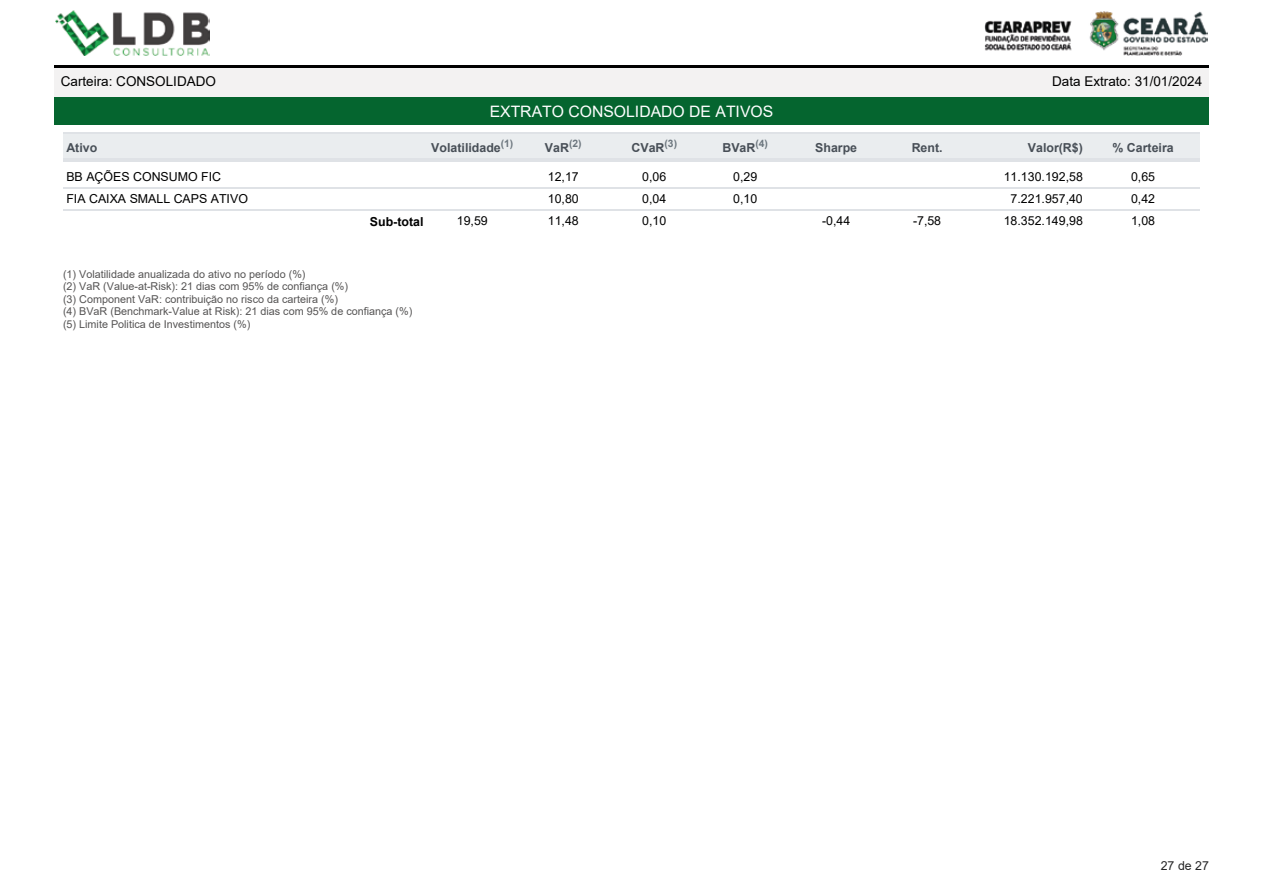
<style>
.page{position:relative;width:1263px;height:893px;background:#fff}
.page>*{position:absolute;margin:0;border:0;box-sizing:border-box;transform-origin:0 0}
.t1{font:15.75px "Arial";color:#fff}
.t2{font:13.5px "Arial";color:#000}
.t3{font:12.3px "Arial";color:#000}
.t4{font:700 12.3px "Arial";color:#484f57}
.t5{font:700 12.3px "Arial";color:#000}
.t6{font:12.3px "Arial";color:#262627}
.t7{font:10.8px/12.5px "Arial";color:#555454}
</style>
<div class="page">
<div style="left:54px;top:65px;width:1155px;height:33px;background:#f3f2f2"></div>
<hr style="left:54px;top:65px;width:1155px;height:3px;background:#000">
<div style="left:54px;top:98px;width:1155px;height:27px;background:#05652f"></div>
<img style="left:55px;top:10px;width:155px;height:45px">
<img style="left:984px;top:11px;width:224px;height:44px">
<div style="left:63px;top:133px;width:364px;height:28px;background:#eaedef"></div>
<hr style="left:63px;top:133px;width:364px;height:1px;background:#dfe2e6">
<hr style="left:63px;top:158px;width:364px;height:3px;background:#dfe2e6">
<div style="left:427px;top:133px;width:91px;height:28px;background:#eaedef"></div>
<hr style="left:427px;top:133px;width:91px;height:1px;background:#dfe2e6">
<hr style="left:427px;top:158px;width:91px;height:3px;background:#dfe2e6">
<div style="left:518px;top:133px;width:91px;height:28px;background:#eaedef"></div>
<hr style="left:518px;top:133px;width:91px;height:1px;background:#dfe2e6">
<hr style="left:518px;top:158px;width:91px;height:3px;background:#dfe2e6">
<div style="left:609px;top:133px;width:91px;height:28px;background:#eaedef"></div>
<hr style="left:609px;top:133px;width:91px;height:1px;background:#dfe2e6">
<hr style="left:609px;top:158px;width:91px;height:3px;background:#dfe2e6">
<div style="left:700px;top:133px;width:91px;height:28px;background:#eaedef"></div>
<hr style="left:700px;top:133px;width:91px;height:1px;background:#dfe2e6">
<hr style="left:700px;top:158px;width:91px;height:3px;background:#dfe2e6">
<div style="left:791px;top:133px;width:91px;height:28px;background:#eaedef"></div>
<hr style="left:791px;top:133px;width:91px;height:1px;background:#dfe2e6">
<hr style="left:791px;top:158px;width:91px;height:3px;background:#dfe2e6">
<div style="left:882px;top:133px;width:90px;height:28px;background:#eaedef"></div>
<hr style="left:882px;top:133px;width:90px;height:1px;background:#dfe2e6">
<hr style="left:882px;top:158px;width:90px;height:3px;background:#dfe2e6">
<div style="left:972px;top:133px;width:114px;height:28px;background:#eaedef"></div>
<hr style="left:972px;top:133px;width:114px;height:1px;background:#dfe2e6">
<hr style="left:972px;top:158px;width:114px;height:3px;background:#dfe2e6">
<div style="left:1086px;top:133px;width:114px;height:28px;background:#eaedef"></div>
<hr style="left:1086px;top:133px;width:114px;height:1px;background:#dfe2e6">
<hr style="left:1086px;top:158px;width:114px;height:3px;background:#dfe2e6">
<hr style="left:63px;top:161px;width:364px;height:1px;background:#dfe2e6">
<hr style="left:427px;top:161px;width:91px;height:1px;background:#dfe2e6">
<hr style="left:518px;top:161px;width:91px;height:1px;background:#dfe2e6">
<hr style="left:609px;top:161px;width:91px;height:1px;background:#dfe2e6">
<hr style="left:700px;top:161px;width:91px;height:1px;background:#dfe2e6">
<hr style="left:791px;top:161px;width:91px;height:1px;background:#dfe2e6">
<hr style="left:882px;top:161px;width:90px;height:1px;background:#dfe2e6">
<hr style="left:972px;top:161px;width:114px;height:1px;background:#dfe2e6">
<hr style="left:1086px;top:161px;width:114px;height:1px;background:#dfe2e6">
<hr style="left:63px;top:187px;width:364px;height:1px;background:#dfe2e6">
<hr style="left:427px;top:187px;width:91px;height:1px;background:#dfe2e6">
<hr style="left:518px;top:187px;width:91px;height:1px;background:#dfe2e6">
<hr style="left:609px;top:187px;width:91px;height:1px;background:#dfe2e6">
<hr style="left:700px;top:187px;width:91px;height:1px;background:#dfe2e6">
<hr style="left:791px;top:187px;width:91px;height:1px;background:#dfe2e6">
<hr style="left:882px;top:187px;width:90px;height:1px;background:#dfe2e6">
<hr style="left:972px;top:187px;width:114px;height:1px;background:#dfe2e6">
<hr style="left:1086px;top:187px;width:114px;height:1px;background:#dfe2e6">
<hr style="left:63px;top:209px;width:364px;height:1px;background:#dfe2e6">
<hr style="left:427px;top:209px;width:91px;height:1px;background:#dfe2e6">
<hr style="left:518px;top:209px;width:91px;height:1px;background:#dfe2e6">
<hr style="left:609px;top:209px;width:91px;height:1px;background:#dfe2e6">
<hr style="left:700px;top:209px;width:91px;height:1px;background:#dfe2e6">
<hr style="left:791px;top:209px;width:91px;height:1px;background:#dfe2e6">
<hr style="left:882px;top:209px;width:90px;height:1px;background:#dfe2e6">
<hr style="left:972px;top:209px;width:114px;height:1px;background:#dfe2e6">
<hr style="left:1086px;top:209px;width:114px;height:1px;background:#dfe2e6">
<p class="t2" style="left:61px;top:72px;width:157px">Carteira: CONSOLIDADO</p>
<p class="t2" style="left:1052px;top:72px;width:152px">Data Extrato: 31/01/2024</p>
<h1 class="t1" style="left:490px;top:101px;width:285px">EXTRATO CONSOLIDADO DE ATIVOS</h1>
<p class="t4" style="left:66px;top:139px;width:32px">Ativo</p>
<p class="t4" style="left:431px;top:139px;width:84px">Volatilidade<sup>(1)</sup></p>
<p class="t4" style="left:545px;top:139px;width:38px">VaR<sup>(2)</sup></p>
<p class="t4" style="left:631px;top:139px;width:47px">CVaR<sup>(3)</sup></p>
<p class="t4" style="left:722px;top:139px;width:47px">BVaR<sup>(4)</sup></p>
<p class="t4" style="left:815px;top:139px;width:43px">Sharpe</p>
<p class="t4" style="left:912px;top:139px;width:32px">Rent.</p>
<p class="t4" style="left:1028px;top:139px;width:57px">Valor(R$)</p>
<p class="t4" style="left:1112px;top:139px;width:63px">% Carteira</p>
<p class="t3" style="left:66px;top:168px;width:156px">BB AÇÕES CONSUMO FIC</p>
<p class="t3" style="left:548px;top:168px;width:32px">12,17</p>
<p class="t3" style="left:642px;top:168px;width:26px">0,06</p>
<p class="t3" style="left:733px;top:168px;width:26px">0,29</p>
<p class="t3" style="left:1004px;top:168px;width:81px">11.130.192,58</p>
<p class="t3" style="left:1131px;top:168px;width:26px">0,65</p>
<p class="t3" style="left:66px;top:190px;width:183px">FIA CAIXA SMALL CAPS ATIVO</p>
<p class="t3" style="left:548px;top:190px;width:32px">10,80</p>
<p class="t3" style="left:642px;top:190px;width:26px">0,04</p>
<p class="t3" style="left:733px;top:190px;width:26px">0,10</p>
<p class="t3" style="left:1010px;top:190px;width:74px">7.221.957,40</p>
<p class="t3" style="left:1131px;top:190px;width:26px">0,42</p>
<p class="t5" style="left:370px;top:213px;width:55px">Sub-total</p>
<p class="t3" style="left:457px;top:212px;width:32px">19,59</p>
<p class="t3" style="left:548px;top:212px;width:32px">11,48</p>
<p class="t3" style="left:642px;top:212px;width:26px">0,10</p>
<p class="t3" style="left:822px;top:212px;width:30px">-0,44</p>
<p class="t3" style="left:913px;top:212px;width:30px">-7,58</p>
<p class="t3" style="left:1004px;top:212px;width:81px">18.352.149,98</p>
<p class="t3" style="left:1131px;top:212px;width:26px">1,08</p>
<p class="t7" style="left:63px;top:268px;width:351px">(1) Volatilidade anualizada do ativo no período (%)<br>(2) VaR (Value-at-Risk): 21 dias com 95% de confiança (%)<br>(3) Component VaR: contribuição no risco da carteira (%)<br>(4) BVaR (Benchmark-Value at Risk): 21 dias com 95% de confiança (%) (5) Limite Politica de Investimentos (%)</p>
<p class="t6" style="left:1161px;top:857px;width:50px">27 de 27</p>
</div>
